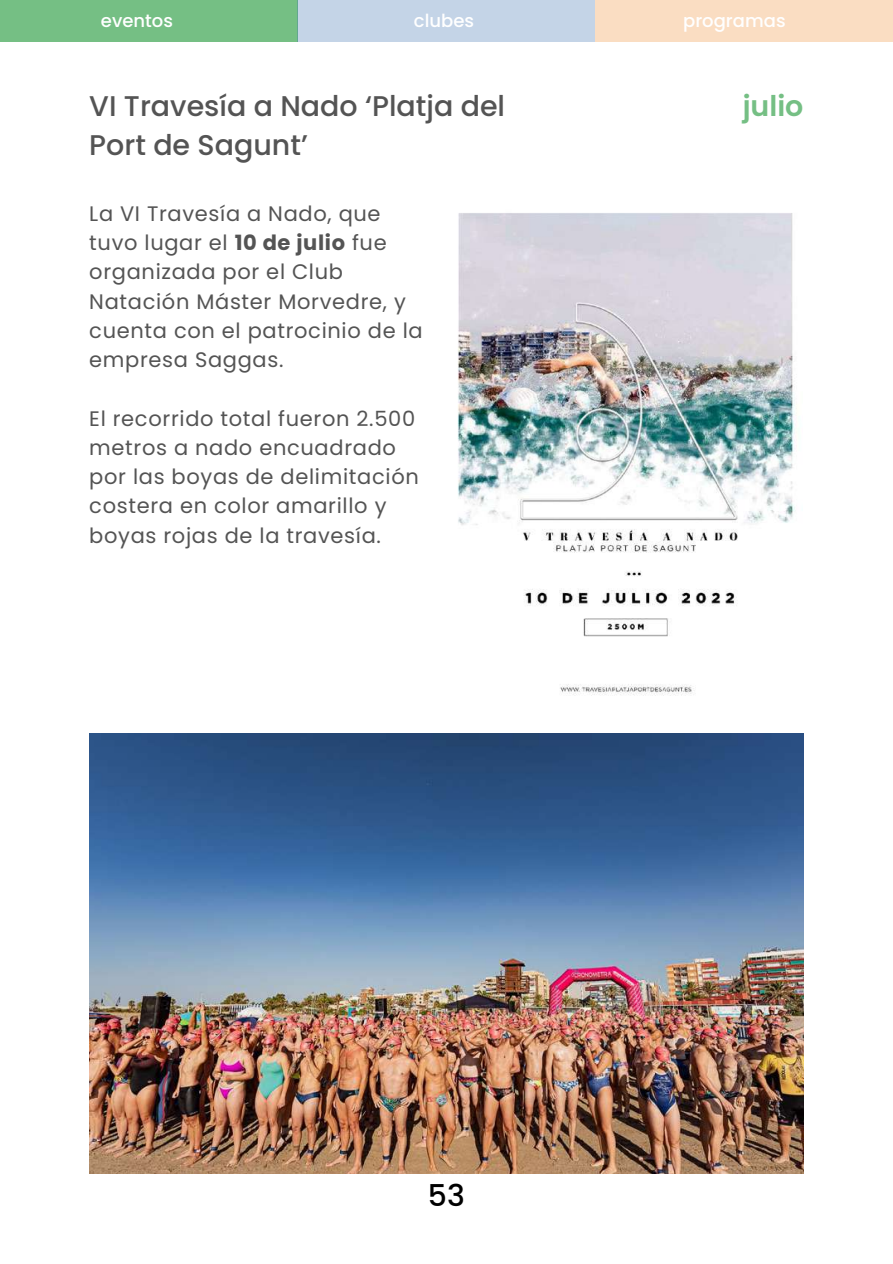
<style>
.page{position:relative;width:893px;height:1264px;background:#fff}
.page>*{position:absolute;margin:0;border:0;box-sizing:border-box;transform-origin:0 0}
.t1{font:500 30px "Poppins";color:#000}
.t2{font:500 28.5px/39.3px "Poppins";color:#545454}
.t3{font:600 28.5px "Poppins";color:#75bf84}
.t4{font:21px/29.2px "Poppins";letter-spacing:.03em;color:#545454}
.t5{font:500 18px "Poppins";color:#fff}
.s1{font-weight:700}
</style>
<div class="page">
<div style="left:0;top:0;width:297px;height:42px;background:#75bf84"></div>
<div style="left:297px;top:0;width:297px;height:42px;background:#c4d4e7"></div>
<div style="left:595px;top:0;width:297px;height:42px;background:#faddc2"></div>
<img style="left:457px;top:213px;width:340px;height:483px">
<img style="left:89px;top:734px;width:714px;height:439px">
<p class="t5" style="left:101px;top:8px;width:73px">eventos</p>
<p class="t5" style="left:414px;top:8px;width:62px">clubes</p>
<p class="t5" style="left:683px;top:8px;width:104px">programas</p>
<h2 class="t2" style="left:89px;top:86px;width:417px">VI Travesía a Nado ‘Platja del<br>Port de Sagunt’</h2>
<p class="t4" style="left:89px;top:199px;width:335px">La VI Travesía a Nado, que tuvo lugar el <span class="s1">10 de julio</span> fue organizada por el Club<br>Natación Máster Morvedre, y cuenta con el patrocinio de la empresa Saggas.</p>
<p class="t4" style="left:89px;top:403px;width:331px">El recorrido total fueron 2.500 metros a nado encuadrado por las boyas de delimitación costera en color amarillo y boyas rojas de la travesía.</p>
<h2 class="t3" style="left:742px;top:86px;width:62px">julio</h2>
<h1 class="t1" style="left:428px;top:1174px;width:38px">53</h1>
</div>
